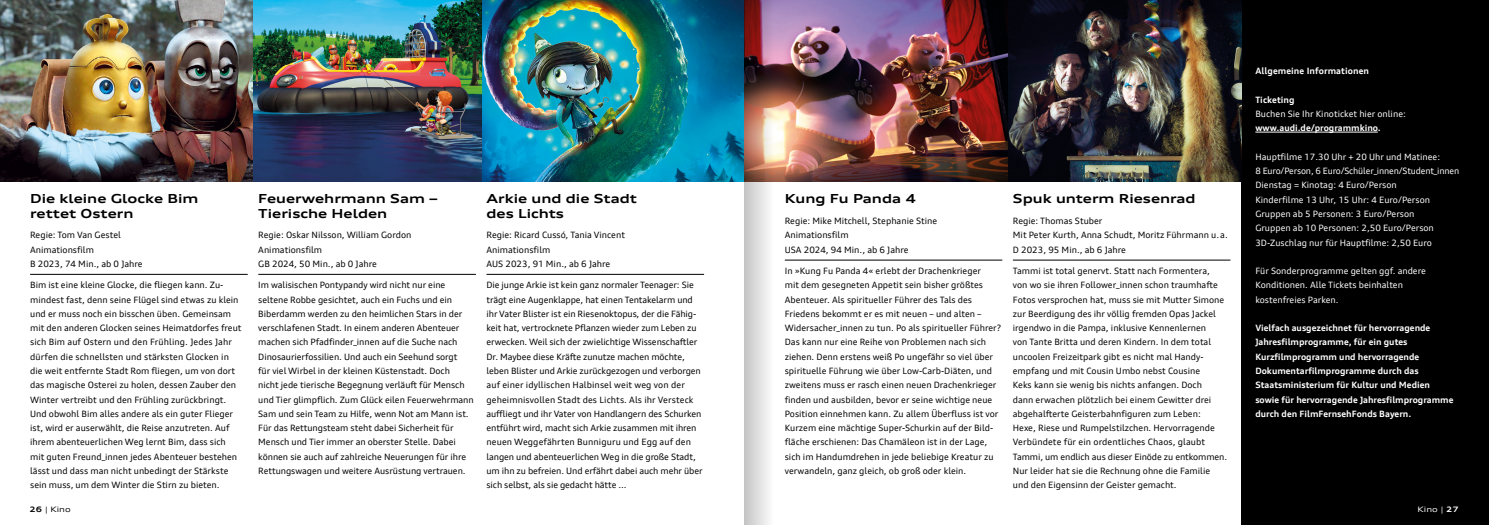
<style>
.page{position:relative;width:1489px;height:525px;background:#fff}
.page>*{position:absolute;margin:0;border:0;box-sizing:border-box;transform-origin:0 0}
.t1{font:700 expanded 12.5px/15px "Audi Type";color:#000}
.t2{font:8.75px/14.2px "Audi Type";color:#000}
.t3{font:8.75px/14.2px "Audi Type";color:#fff}
.t4{font:700 8.75px/14.2px "Audi Type";color:#fff}
.t5{font:expanded 7.5px "Audi Type";color:#000}
.t6{font:expanded 7.5px "Audi Type";color:#fff}
.s1{font-weight:700}
</style>
<div class="page">
<div style="left:1241px;top:0;width:247px;height:524px;background:#000"></div>
<hr style="left:1255px;top:132px;width:122px;height:1px;background:#fff">
<hr style="left:258px;top:274px;width:218px;height:1px;background:#000">
<hr style="left:30px;top:274px;width:218px;height:1px;background:#000">
<hr style="left:486px;top:274px;width:218px;height:1px;background:#000">
<hr style="left:784px;top:259px;width:218px;height:1px;background:#000">
<hr style="left:1012px;top:259px;width:218px;height:1px;background:#000">
<img style="left:0;top:0;width:1241px;height:181px">
<svg style="left:744px;top:0;width:40px;height:524px"></svg>
<h1 class="t1" style="left:30px;top:191px;width:170px">Die kleine Glocke Bim rettet Ostern</h1>
<p class="t2" style="left:30px;top:228px;width:114px">Regie: Tom Van Gestel<br>Animationsfilm<br>B 2023, 74 Min., ab 0 Jahre</p>
<p class="t2" style="left:30px;top:278px;width:213px">Bim ist eine kleine Glocke, die fliegen kann. Zu&shy;mindest fast, denn seine Flügel sind etwas zu klein und er muss noch ein bisschen üben. Gemeinsam mit den anderen Glocken seines Heimatdorfes freut sich Bim auf Ostern und den Frühling. Jedes Jahr dürfen die schnellsten und stärksten Glocken in die weit entfernte Stadt Rom fliegen, um von dort das magische Osterei zu holen, dessen Zauber den Winter vertreibt und den Frühling zurückbringt.<br>Und obwohl Bim alles andere als ein guter Flieger ist, wird er auserwählt, die Reise anzutreten. Auf ihrem abenteuerlichen Weg lernt Bim, dass sich mit guten Freund_innen jedes Abenteuer bestehen lässt und dass man nicht unbedingt der Stärkste sein muss, um dem Winter die Stirn zu bieten.</p>
<h1 class="t1" style="left:258px;top:191px;width:181px">Feuerwehrmann Sam –<br>Tierische Helden</h1>
<p class="t2" style="left:258px;top:228px;width:154px">Regie: Oskar Nilsson, William Gordon<br>Animationsfilm<br>GB 2024, 50 Min., ab 0 Jahre</p>
<p class="t2" style="left:258px;top:278px;width:217px">Im walisischen Pontypandy wird nicht nur eine seltene Robbe gesichtet, auch ein Fuchs und ein Biberdamm werden zu den heimlichen Stars in der verschlafenen Stadt. In einem anderen Abenteuer machen sich Pfadfinder_innen auf die Suche nach Dinosaurierfossilien. Und auch ein Seehund sorgt<br>für viel Wirbel in der kleinen Küstenstadt. Doch<br>nicht jede tierische Begegnung verläuft für Mensch und Tier glimpflich. Zum Glück eilen Feuerwehrmann Sam und sein Team zu Hilfe, wenn Not am Mann ist.<br>Für das Rettungsteam steht dabei Sicherheit für Mensch und Tier immer an oberster Stelle. Dabei können sie auch auf zahlreiche Neuerungen für ihre Rettungswagen und weitere Ausrüstung vertrauen.</p>
<h1 class="t1" style="left:486px;top:191px;width:152px">Arkie und die Stadt des Lichts</h1>
<p class="t2" style="left:486px;top:228px;width:140px">Regie: Ricard Cussó, Tania Vincent<br>Animationsfilm<br>AUS 2023, 91 Min., ab 6 Jahre</p>
<p class="t2" style="left:486px;top:278px;width:217px">Die junge Arkie ist kein ganz normaler Teenager: Sie trägt eine Augenklappe, hat einen Tentakelarm und ihr Vater Blister ist ein Riesenoktopus, der die Fähig&shy;keit hat, vertrocknete Pflanzen wieder zum Leben zu erwecken. Weil sich der zwielichtige Wissenschaftler Dr. Maybee diese Kräfte zunutze machen möchte, leben Blister und Arkie zurückgezogen und verborgen auf einer idyllischen Halbinsel weit weg von der geheimnisvollen Stadt des Lichts. Als ihr Versteck auffliegt und ihr Vater von Handlangern des Schurken entführt wird, macht sich Arkie zusammen mit ihren neuen Weggefährten Bunniguru und Egg auf den langen und abenteuerlichen Weg in die große Stadt, um ihn zu befreien. Und erfährt dabei auch mehr über sich selbst, als sie gedacht hätte ...</p>
<h1 class="t1" style="left:784px;top:191px;width:133px">Kung Fu Panda 4</h1>
<p class="t2" style="left:784px;top:214px;width:154px">Regie: Mike Mitchell, Stephanie Stine<br>Animationsfilm<br>USA 2024, 94 Min., ab 6 Jahre</p>
<p class="t2" style="left:784px;top:263px;width:218px">In »Kung Fu Panda 4« erlebt der Drachenkrieger<br>mit dem gesegneten Appetit sein bisher größtes Abenteuer. Als spiritueller Führer des Tals des Friedens bekommt er es mit neuen – und alten – Widersacher_innen zu tun. Po als spiritueller Führer?<br>Das kann nur eine Reihe von Problemen nach sich ziehen. Denn erstens weiß Po ungefähr so viel über spirituelle Führung wie über Low-Carb-Diäten, und zweitens muss er rasch einen neuen Drachenkrieger finden und ausbilden, bevor er seine wichtige neue Position einnehmen kann. Zu allem Überfluss ist vor Kurzem eine mächtige Super-Schurkin auf der Bild&shy;fläche erschienen: Das Chamäleon ist in der Lage, sich im Handumdrehen in jede beliebige Kreatur zu verwandeln, ganz gleich, ob groß oder klein.</p>
<h1 class="t1" style="left:1012px;top:191px;width:184px">Spuk unterm Riesenrad</h1>
<p class="t2" style="left:1012px;top:214px;width:216px">Regie: Thomas Stuber<br>Mit Peter Kurth, Anna Schudt, Moritz Führmann u.a.<br>D 2023, 95 Min., ab 6 Jahre</p>
<p class="t2" style="left:1012px;top:263px;width:216px">Tammi ist total genervt. Statt nach Formentera,<br>von wo sie ihren Follower_innen schon traumhafte Fotos versprochen hat, muss sie mit Mutter Simone zur Beerdigung des ihr völlig fremden Opas Jackel irgendwo in die Pampa, inklusive Kennenlernen<br>von Tante Britta und deren Kindern. In dem total uncoolen Freizeitpark gibt es nicht mal Handy&shy;empfang und mit Cousin Umbo nebst Cousine<br>Keks kann sie wenig bis nichts anfangen. Doch<br>dann erwachen plötzlich bei einem Gewitter drei abgehalfterte Geisterbahnfiguren zum Leben:<br>Hexe, Riese und Rumpelstilzchen. Hervorragende Verbündete für ein ordentliches Chaos, glaubt Tammi, um endlich aus dieser Einöde zu entkommen.<br>Nur leider hat sie die Rechnung ohne die Familie und den Eigensinn der Geister gemacht.</p>
<p class="t4" style="left:1255px;top:64px;width:115px">Allgemeine Informationen</p>
<p class="t4" style="left:1255px;top:92px;width:41px">Ticketing</p>
<p class="t3" style="left:1255px;top:107px;width:152px">Buchen Sie Ihr Kinoticket hier online:</p>
<p class="t4" style="left:1255px;top:121px;width:127px">www.audi.de/programmkino.</p>
<p class="t3" style="left:1255px;top:149px;width:205px">Hauptfilme 17.30 Uhr + 20 Uhr und Matinee:<br>8 Euro/Person, 6 Euro/Schüler_innen/Student_innen Dienstag = Kinotag: 4 Euro/Person<br>Kinderfilme 13 Uhr, 15 Uhr: 4 Euro/Person Gruppen ab 5 Personen: 3 Euro/Person<br>Gruppen ab 10 Personen: 2,50 Euro/Person 3D-Zuschlag nur für Hauptfilme: 2,50 Euro</p>
<p class="t3" style="left:1255px;top:263px;width:172px">Für Sonderprogramme gelten ggf. andere<br>Konditionen. Alle Tickets beinhalten kostenfreies Parken.</p>
<p class="t4" style="left:1255px;top:320px;width:199px">Vielfach ausgezeichnet für hervorragende Jahresfilmprogramme, für ein gutes Kurzfilmprogramm und hervorragende Dokumentarfilmprogramme durch das Staatsministerium für Kultur und Medien sowie für hervorragende Jahresfilmprogramme durch den FilmFernsehFonds Bayern.</p>
<p class="t5" style="left:29px;top:504px;width:43px"><span class="s1">26</span> | Kino</p>
<p class="t6" style="left:1417px;top:504px;width:43px">Kino | <span class="s1">27</span></p>
</div>
